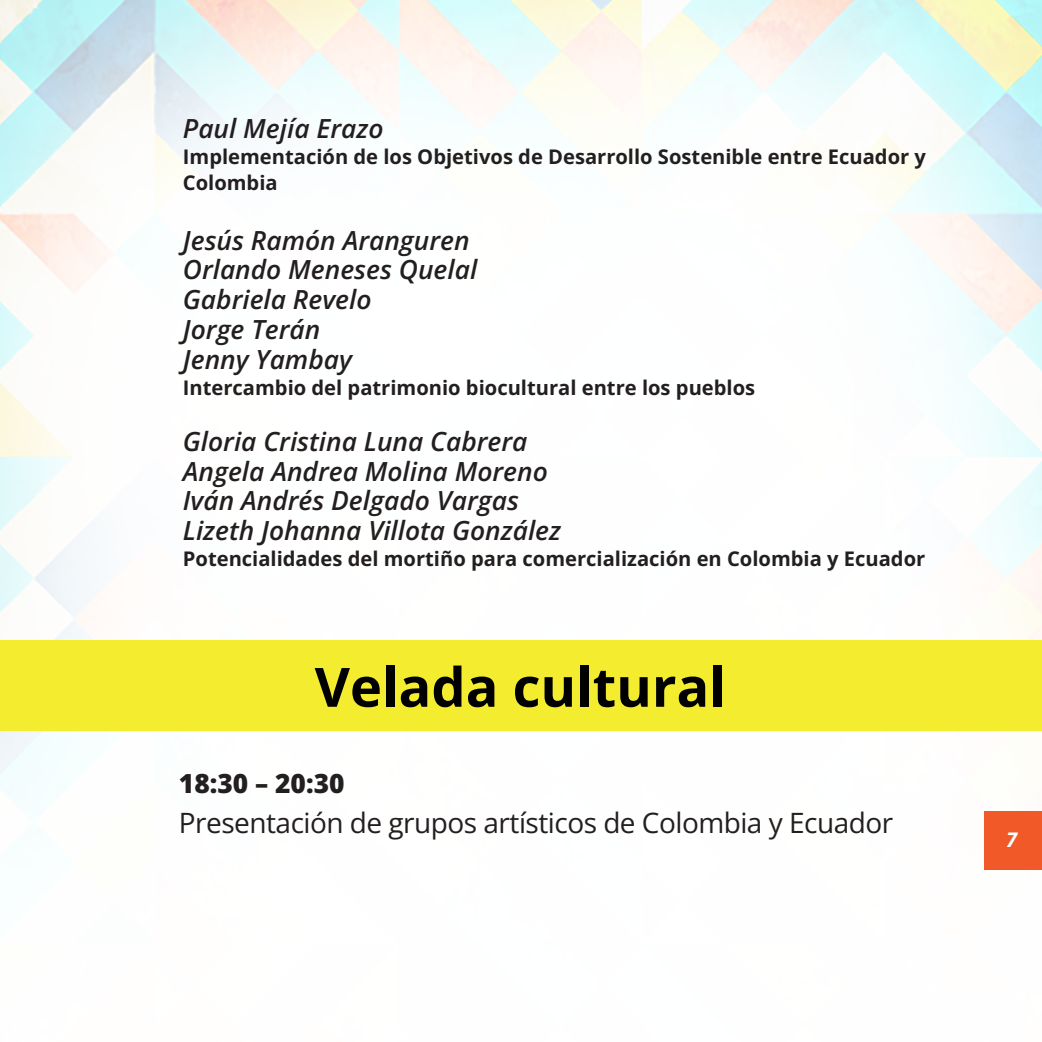
<style>
.page{position:relative;width:1042px;height:1042px;background:#fff}
.page>*{position:absolute;margin:0;border:0;box-sizing:border-box;transform-origin:0 0}
.t1{font:700 54.25px "Open Sans";color:#000}
.t2{font:28px "Open Sans";letter-spacing:-.02em;color:#231f20}
.t3{font:italic 600 26.43px/29.8px "Open Sans";color:#231f20}
.t4{font:800 26.43px "Open Sans";color:#231f20}
.t5{font:700 20.12px/26.2px "Open Sans";color:#231f20}
.t6{font:italic 700 20.12px "Open Sans";color:#fff}
</style>
<div class="page">
<img style="left:0;top:0;width:1041px;height:870px">
<div style="left:984px;top:811px;width:58px;height:58px;background:#f15929"></div>
<div style="left:0;top:640px;width:1041px;height:91px;background:#f4ed2f"></div>
<p class="t3" style="left:183px;top:112px;width:202px">Paul Mejía Erazo</p>
<p class="t5" style="left:183px;top:143px;width:745px">Implementación de los Objetivos de Desarrollo Sostenible entre Ecuador y<br>Colombia</p>
<p class="t3" style="left:183px;top:224px;width:296px">Jesús Ramón Aranguren<br>Orlando Meneses Quelal<br>Gabriela Revelo<br>Jorge Terán<br>Jenny Yambay</p>
<p class="t5" style="left:183px;top:374px;width:574px">Intercambio del patrimonio biocultural entre los pueblos</p>
<p class="t3" style="left:183px;top:425px;width:380px">Gloria Cristina Luna Cabrera<br>Angela Andrea Molina Moreno<br>Iván Andrés Delgado Vargas<br>Lizeth Johanna Villota González</p>
<p class="t5" style="left:183px;top:545px;width:744px">Potencialidades del mortiño para comercialización en Colombia y Ecuador</p>
<h1 class="t1" style="left:315px;top:650px;width:413px">Velada cultural</h1>
<p class="t4" style="left:179px;top:765px;width:167px">18:30 – 20:30</p>
<p class="t2" style="left:179px;top:803px;width:716px">Presentación de grupos artísticos de Colombia y Ecuador</p>
<p class="t6" style="left:1006px;top:826px;width:13px">7</p>
</div>
